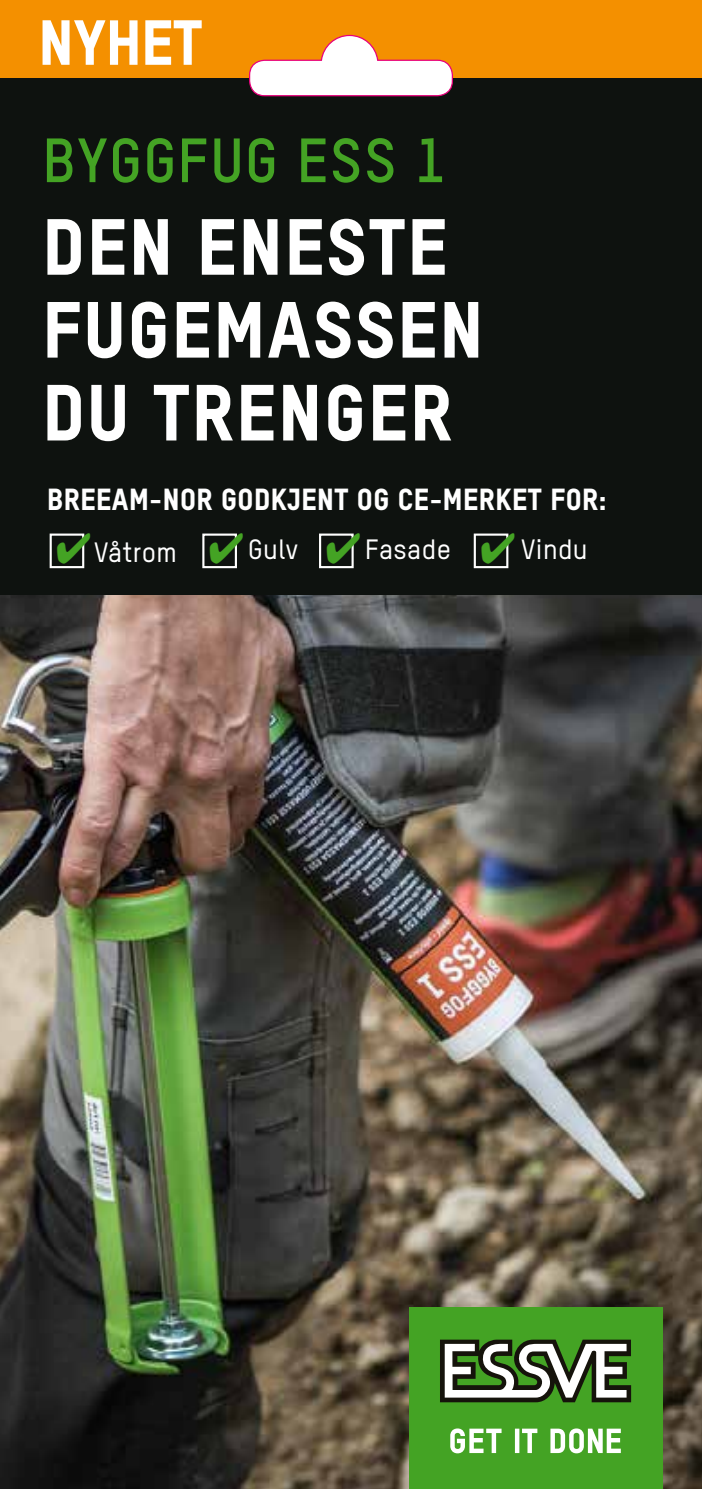
<style>
.page{position:relative;width:702px;height:1489px;background:#fff}
.page>*{position:absolute;margin:0;border:0;box-sizing:border-box;transform-origin:0 0}
.t1{font:800 78px/82.8px "TSTAR";letter-spacing:.03em;color:#fff}
.t2{font:700 61.25px "TSTAR";letter-spacing:.025em;color:#44a324}
.t3{font:800 30px "TSTAR";letter-spacing:.015em;color:#fff}
.t4{font:500 27.5px "TSTAR";letter-spacing:.015em;color:#fff}
.s1{color:#44a324}
</style>
<div class="page">
<img style="left:0;top:594px;width:702px;height:894px">
<div style="left:0;top:0;width:702px;height:594px;background:#0e120f"></div>
<div style="left:0;top:0;width:702px;height:77px;background:#f49000"></div>
<svg style="left:43px;top:20px;width:159px;height:45px"></svg>
<div style="left:408px;top:1307px;width:254px;height:181px;background:#44a324"></div>
<svg style="left:450px;top:1428px;width:170px;height:25px"></svg>
<svg style="left:440px;top:1339px;width:191px;height:63px"></svg>
<div style="left:50px;top:533px;width:34px;height:35px;border:2px solid #fff"></div>
<div style="left:202px;top:533px;width:35px;height:35px;border:2px solid #fff"></div>
<div style="left:319px;top:533px;width:34px;height:35px;border:2px solid #fff"></div>
<div style="left:473px;top:533px;width:35px;height:35px;border:2px solid #fff"></div>
<svg style="left:248px;top:34px;width:205px;height:63px"></svg>
<h2 class="t2" style="left:43px;top:123px;width:405px">BYGGFUG ESS 1</h2>
<h1 class="t1" style="left:43px;top:204px;width:442px">DEN ENESTE<br>FUGEMASSEN<br>DU TRENGER</h1>
<p class="t3" style="left:47px;top:480px;width:561px">BREEAM-NOR GODKJENT OG CE-MERKET FOR:</p>
<p class="t4" style="left:56px;top:533px;width:533px"><span class="s1">✔</span>Våtrom <span class="s1">✔</span>Gulv <span class="s1">✔</span>Fasade <span class="s1">✔</span> Vindu</p>
</div>
